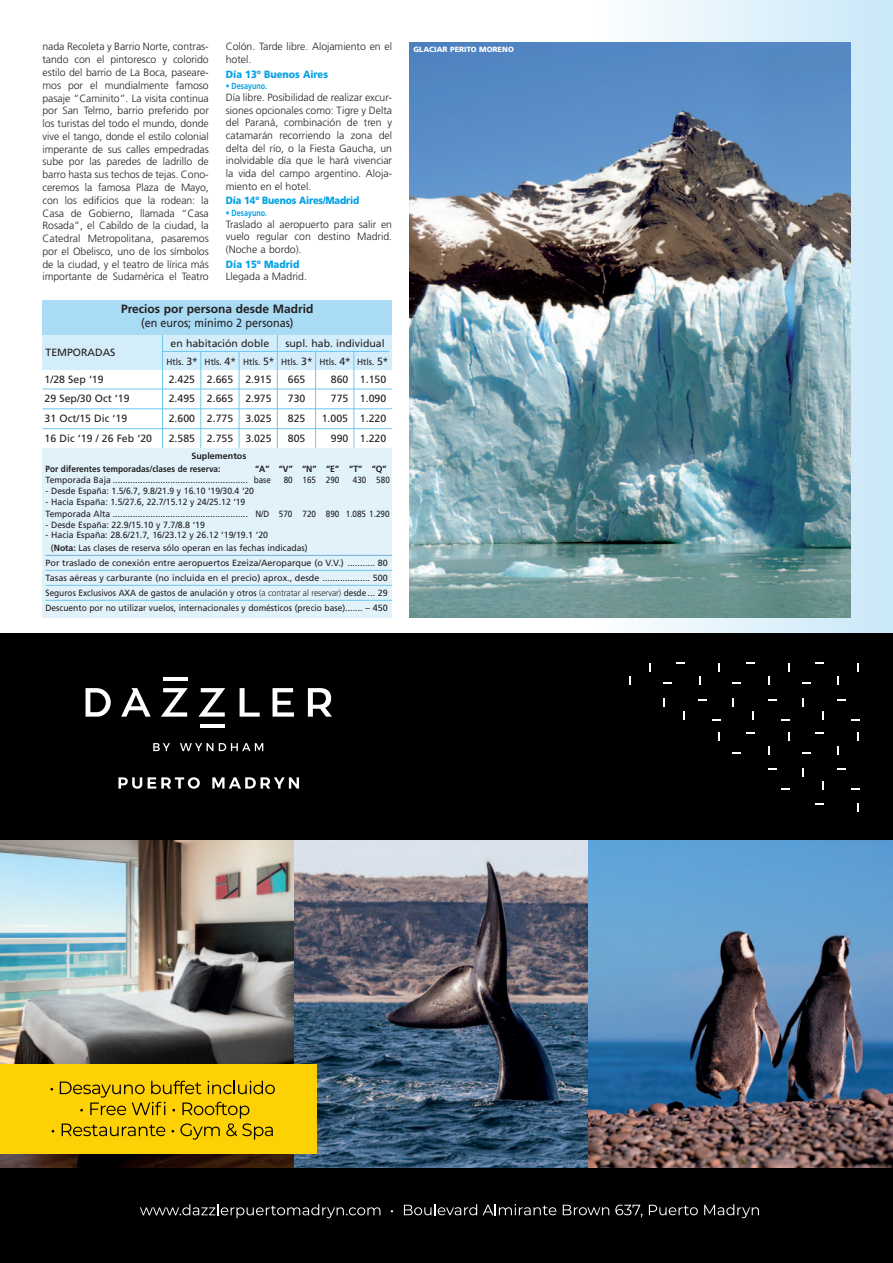
<style>
.page{position:relative;width:893px;height:1263px;background:#fff}
.page>*{position:absolute;margin:0;border:0;box-sizing:border-box;transform-origin:0 0}
.t1{font:700 12px/14.4px "Frutiger LT Std";color:#231f20;text-align:center}
.t2{font:300 10.5px/12.8px "Frutiger LT Std";letter-spacing:-.005em;color:#231f20;text-align:justify}
.t3{font:10.5px "Frutiger LT Std";color:#231f20}
.t4{font:900 10.5px "Frutiger LT Std";color:#00a2e4;scale:.9 1}
.t5{font:900 10.5px "Frutiger LT Std";color:#00a2e4;scale:.88 1}
.t6{font:9px "Frutiger LT Std";color:#231f20}
.t7{font:9px "Frutiger LT Std";color:#231f20;scale:.96 1}
.t8{font:9px "Frutiger LT Std";color:#231f20;scale:.94 1}
.t9{font:9px "Frutiger LT Std";color:#231f20;scale:.92 1}
.t10{font:700 9px "Frutiger LT Std";color:#231f20;scale:.92 1}
.t11{font:700 9px "Frutiger LT Std";color:#00a2e4;scale:.8 1}
.t12{font:700 9px "Frutiger LT Std";color:#231f20;scale:.96 1}
.t13{font:9px "Frutiger LT Std";color:#231f20;scale:.9 1}
.t14{font:700 9px "Frutiger LT Std";color:#231f20}
.t15{font:900 7.5px "Frutiger LT Std";color:#fff}
.s1{font-weight:400}
.s2{font-size:10.5px}
.s3{font-weight:700}
.s4{font-weight:300}
</style>
<div class="page">
<svg style="left:592px;top:0;width:301px;height:634px"></svg>
<img style="left:409px;top:43px;width:441px;height:574px">
<div style="left:43px;top:334px;width:349px;height:36px;background:#d4edfa"></div>
<hr style="left:162px;top:351px;width:227px;height:1px;background:#6ec7f0">
<hr style="left:43px;top:389px;width:349px;height:1px;background:#6ec7f0">
<hr style="left:43px;top:408px;width:349px;height:1px;background:#6ec7f0">
<hr style="left:43px;top:428px;width:349px;height:1px;background:#6ec7f0">
<hr style="left:277px;top:326px;width:1px;height:127px;background:#6ec7f0">
<hr style="left:200px;top:351px;width:1px;height:102px;background:#6ec7f0">
<hr style="left:239px;top:351px;width:1px;height:102px;background:#6ec7f0">
<hr style="left:315px;top:351px;width:1px;height:102px;background:#6ec7f0">
<hr style="left:353px;top:351px;width:1px;height:102px;background:#6ec7f0">
<hr style="left:162px;top:326px;width:1px;height:127px;background:#6ec7f0">
<div style="left:43px;top:300px;width:349px;height:34px;background:#aadbf5"></div>
<div style="left:43px;top:448px;width:349px;height:169px;background:#e1f2fb"></div>
<hr style="left:46px;top:555px;width:346px;height:1px;background:#74afdc">
<hr style="left:46px;top:570px;width:346px;height:1px;background:#6ec7f0">
<hr style="left:46px;top:585px;width:346px;height:1px;background:#6ec7f0">
<hr style="left:46px;top:600px;width:346px;height:1px;background:#6ec7f0">
<div style="left:0;top:634px;width:893px;height:629px;background:#000"></div>
<img style="left:0;top:840px;width:893px;height:327px">
<svg style="left:119px;top:777px;width:23px;height:12px"></svg>
<svg style="left:148px;top:777px;width:52px;height:12px"></svg>
<svg style="left:212px;top:777px;width:87px;height:11px"></svg>
<svg style="left:153px;top:743px;width:17px;height:8px"></svg>
<svg style="left:180px;top:743px;width:33px;height:8px"></svg>
<svg style="left:219px;top:743px;width:44px;height:8px"></svg>
<svg style="left:86px;top:688px;width:25px;height:29px"></svg>
<svg style="left:121px;top:688px;width:30px;height:29px"></svg>
<svg style="left:161px;top:688px;width:27px;height:29px"></svg>
<svg style="left:240px;top:688px;width:20px;height:29px"></svg>
<svg style="left:273px;top:688px;width:21px;height:29px"></svg>
<svg style="left:308px;top:688px;width:24px;height:29px"></svg>
<hr style="left:163px;top:677px;width:25px;height:3px;background:#fff">
<hr style="left:200px;top:724px;width:25px;height:4px;background:#fff">
<svg style="left:198px;top:688px;width:27px;height:29px"></svg>
<svg style="left:140px;top:1204px;width:240px;height:14px"></svg>
<svg style="left:404px;top:1204px;width:73px;height:11px"></svg>
<svg style="left:483px;top:1204px;width:73px;height:11px"></svg>
<svg style="left:563px;top:1205px;width:46px;height:10px"></svg>
<svg style="left:615px;top:1204px;width:27px;height:13px"></svg>
<svg style="left:649px;top:1205px;width:49px;height:10px"></svg>
<svg style="left:704px;top:1204px;width:55px;height:14px"></svg>
<div style="left:0;top:1064px;width:316px;height:90px;background:#fed105"></div>
<svg style="left:60px;top:1081px;width:215px;height:59px"></svg>
<svg style="left:857px;top:663px;width:2px;height:8px"></svg>
<svg style="left:857px;top:732px;width:2px;height:9px"></svg>
<svg style="left:802px;top:768px;width:2px;height:8px"></svg>
<svg style="left:815px;top:732px;width:9px;height:2px"></svg>
<svg style="left:802px;top:698px;width:2px;height:9px"></svg>
<svg style="left:802px;top:682px;width:8px;height:2px"></svg>
<svg style="left:857px;top:803px;width:2px;height:9px"></svg>
<svg style="left:768px;top:676px;width:2px;height:9px"></svg>
<svg style="left:768px;top:746px;width:2px;height:8px"></svg>
<svg style="left:746px;top:732px;width:8px;height:2px"></svg>
<svg style="left:732px;top:682px;width:9px;height:2px"></svg>
<svg style="left:683px;top:711px;width:2px;height:9px"></svg>
<svg style="left:663px;top:698px;width:2px;height:9px"></svg>
<svg style="left:663px;top:682px;width:9px;height:2px"></svg>
<svg style="left:649px;top:663px;width:2px;height:8px"></svg>
<svg style="left:629px;top:676px;width:2px;height:9px"></svg>
<p class="t2" style="left:43px;top:41px;width:168px">nada Recoleta y Barrio Norte, contras-</p>
<p class="t15" style="left:413px;top:45px;width:102px">GLACIAR PERITO MORENO</p>
<p class="t2" style="left:43px;top:54px;width:168px">tando con el pintoresco y colorido estilo del barrio de La Boca, paseare&shy;mos por el mundialmente famoso pasaje “Caminito”. La visita continua por San Telmo, barrio preferido por los turistas del todo el mundo, donde vive el tango, donde el estilo colonial imperante de sus calles empedradas sube por las paredes de ladrillo de barro hasta sus techos de tejas. Cono&shy;ceremos la famosa Plaza de Mayo, con los edificios que la rodean: la Casa de Gobierno, llamada “Casa Rosada”, el Cabildo de la ciudad, la Catedral Metropolitana, pasaremos por el Obelisco, uno de los símbolos de la ciudad, y el teatro de lírica más importante de Sudamérica el Teatro</p>
<p class="t2" style="left:226px;top:41px;width:168px">Colón. Tarde libre. Alojamiento en el hotel.</p>
<p class="t4" style="left:226px;top:68px;width:115px">Día 13º Buenos Aires</p>
<p class="t11" style="left:226px;top:81px;width:53px">• Desayuno.</p>
<p class="t2" style="left:226px;top:92px;width:168px">Día libre. Posibilidad de realizar excur&shy;siones opcionales como: Tigre y Delta del Paraná, combinación de tren y catamarán recorriendo la zona del delta del río, o la Fiesta Gaucha, un inolvidable día que le hará vivenciar la vida del campo argentino. Aloja&shy;miento en el hotel.</p>
<p class="t5" style="left:226px;top:195px;width:153px">Día 14º Buenos Aires/Madrid</p>
<p class="t11" style="left:226px;top:207px;width:53px">• Desayuno.</p>
<p class="t2" style="left:226px;top:219px;width:168px">Traslado al aeropuerto para salir en vuelo regular con destino Madrid. (Noche a bordo).</p>
<p class="t4" style="left:226px;top:258px;width:83px">Día 15º Madrid</p>
<p class="t2" style="left:226px;top:271px;width:83px">Llegada a Madrid.</p>
<p class="t1" style="left:121px;top:302px;width:194px">Precios por persona desde Madrid <span class="s1">(en euros; mínimo 2 personas)</span></p>
<p class="t3" style="left:46px;top:348px;width:72px">TEMPORADAS</p>
<p class="t3" style="left:171px;top:339px;width:100px">en habitación doble</p>
<p class="t3" style="left:285px;top:339px;width:101px">supl. hab. individual</p>
<p class="t8" style="left:166px;top:358px;width:238px">Htls. <span class="s2">3*</span> Htls. <span class="s2">4*</span> Htls. <span class="s2">5*</span> Htls. <span class="s2">3*</span> Htls. <span class="s2">4*</span> Htls. <span class="s2">5*</span></p>
<p class="t3" style="left:45px;top:375px;width:60px">1/28 Sep ‘19</p>
<p class="t3" style="left:169px;top:375px;width:104px">2.425 2.665 2.915</p>
<p class="t3" style="left:288px;top:375px;width:19px">665</p>
<p class="t3" style="left:331px;top:375px;width:57px">860 1.150</p>
<p class="t3" style="left:45px;top:394px;width:86px">29 Sep/30 Oct ‘19</p>
<p class="t3" style="left:169px;top:394px;width:104px">2.495 2.665 2.975</p>
<p class="t3" style="left:288px;top:394px;width:19px">730</p>
<p class="t3" style="left:331px;top:394px;width:57px">775 1.090</p>
<p class="t3" style="left:45px;top:414px;width:84px">31 Oct/15 Dic ‘19</p>
<p class="t3" style="left:169px;top:414px;width:104px">2.600 2.775 3.025</p>
<p class="t3" style="left:288px;top:414px;width:19px">825</p>
<p class="t3" style="left:322px;top:414px;width:66px">1.005 1.220</p>
<p class="t3" style="left:45px;top:434px;width:109px">16 Dic ‘19 / 26 Feb ‘20</p>
<p class="t3" style="left:169px;top:434px;width:104px">2.585 2.755 3.025</p>
<p class="t3" style="left:288px;top:434px;width:19px">805</p>
<p class="t3" style="left:331px;top:434px;width:57px">990 1.220</p>
<p class="t14" style="left:191px;top:450px;width:57px">Suplementos</p>
<p class="t10" style="left:46px;top:463px;width:192px">Por diferentes temporadas/clases de reserva:</p>
<p class="t12" style="left:255px;top:463px;width:139px">“A” “V” “N” “E” “T” “Q”</p>
<p class="t7" style="left:46px;top:477px;width:236px">Temporada Baja ...................................................... base</p>
<p class="t13" style="left:284px;top:477px;width:63px">80 165 290</p>
<p class="t13" style="left:353px;top:477px;width:42px">430 580</p>
<p class="t6" style="left:46px;top:487px;width:210px">- Desde España: 1.5/6.7, 9.8/21.9 y 16.10 ‘19/30.4 ‘20</p>
<p class="t6" style="left:46px;top:498px;width:201px">- Hacia España: 1.5/27.6, 22.7/15.12 y 24/25.12 ‘19</p>
<p class="t7" style="left:46px;top:510px;width:360px">Temporada Alta ...................................................... N/D 570 720 890 1.085 1.290</p>
<p class="t6" style="left:46px;top:521px;width:161px">- Desde España: 22.9/15.10 y 7.7/8.8 ‘19</p>
<p class="t6" style="left:46px;top:531px;width:224px">- Hacia España: 28.6/21.7, 16/23.12 y 26.12 ‘19/19.1 ‘20</p>
<p class="t7" style="left:51px;top:544px;width:269px">(<span class="s3">Nota:</span> Las clases de reserva sólo operan en las fechas indicadas)</p>
<p class="t6" style="left:46px;top:559px;width:344px">Por traslado de conexión entre aeropuertos Ezeiza/Aeroparque (o V.V.) ........... 80</p>
<p class="t6" style="left:46px;top:574px;width:344px">Tasas aéreas y carburante (no incluida en el precio) aprox., desde ................... 500</p>
<p class="t9" style="left:46px;top:589px;width:374px">Seguros Exclusivos AXA de gastos de anulación y otros <span class="s4">(a contratar al reservar)</span> desde ... 29</p>
<p class="t8" style="left:46px;top:604px;width:366px">Descuento por no utilizar vuelos, internacionales y domésticos (precio base)....... – 450</p>
</div>
